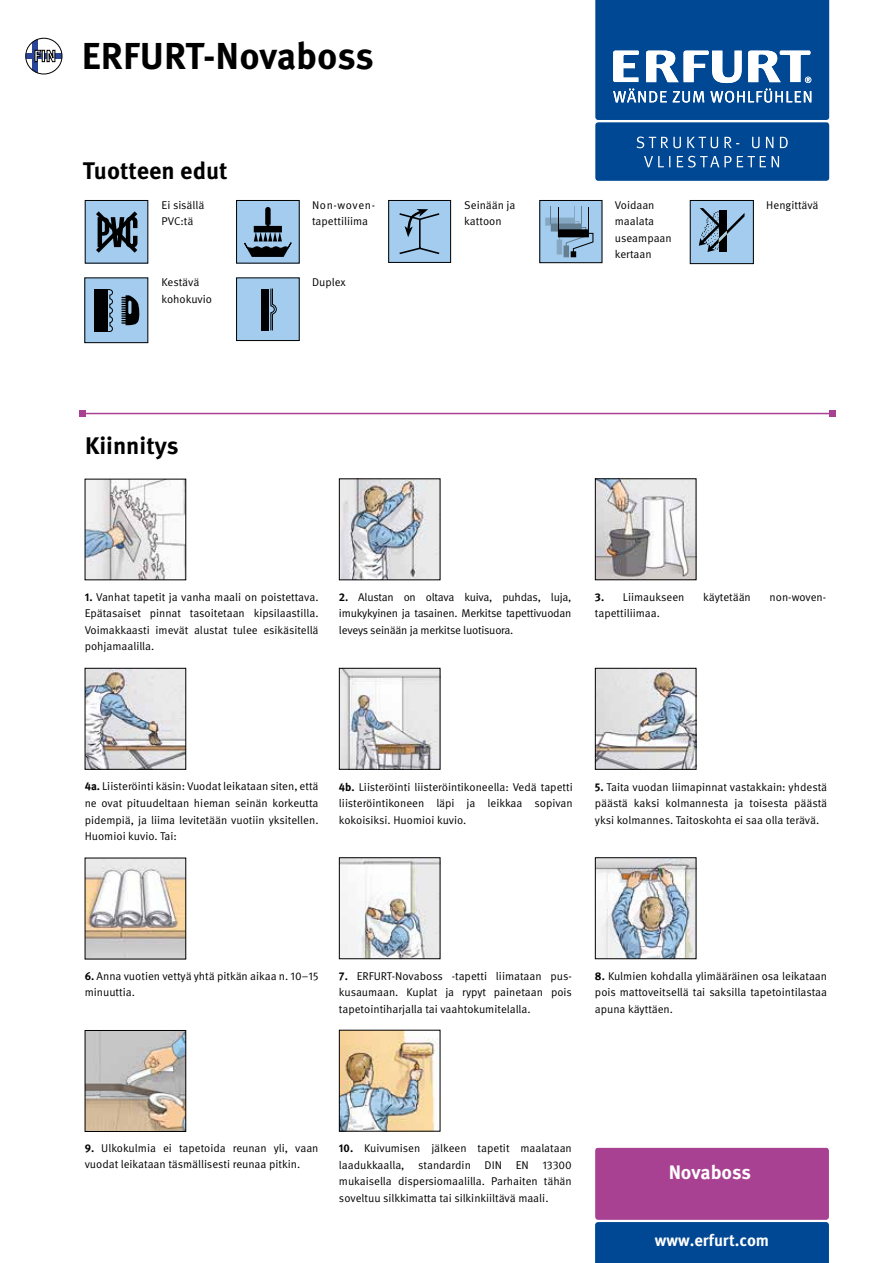
<style>
.page{position:relative;width:893px;height:1263px;background:#fff}
.page>*{position:absolute;margin:0;border:0;box-sizing:border-box;transform-origin:0 0}
.t1{font:700 37.5px "Meta Pro";letter-spacing:-.005em;color:#000}
.t2{font:700 24px "Meta Pro";color:#000}
.t3{font:700 19.5px "Meta Pro";letter-spacing:-.005em;color:#fff}
.t4{font:700 16.5px "Meta Pro";color:#fff}
.t5{font:700 16.35px "Meta Pro";color:#fff}
.t6{font:11.25px/16.5px "Meta Pro";letter-spacing:-.005em;color:#000;text-align:justify}
.s1{font-weight:700}
</style>
<div class="page">
<svg style="left:595px;top:1147px;width:234px;height:116px;background:#6f4995"></svg>
<svg style="left:25px;top:38px;width:37px;height:36px"></svg>
<div style="left:85px;top:201px;width:63px;height:62px;background:#a3ccee"></div>
<svg style="left:96px;top:211px;width:41px;height:42px"></svg>
<div style="left:237px;top:200px;width:62px;height:63px;background:#a3ccee"></div>
<svg style="left:244px;top:207px;width:48px;height:50px"></svg>
<div style="left:236px;top:200px;width:63px;height:63px;border:1px solid #000"></div>
<svg style="left:390px;top:202px;width:59px;height:59px;background:#95bbda"></svg>
<div style="left:388px;top:200px;width:63px;height:63px;border:1px solid #000"></div>
<svg style="left:542px;top:202px;width:58px;height:59px;background:#89acc8"></svg>
<div style="left:540px;top:200px;width:62px;height:63px;border:1px solid #000"></div>
<div style="left:690px;top:200px;width:63px;height:63px;background:#a3ccee"></div>
<svg style="left:699px;top:208px;width:45px;height:44px"></svg>
<div style="left:690px;top:200px;width:63px;height:64px;border:1px solid #000"></div>
<svg style="left:87px;top:280px;width:59px;height:61px;background:#7391a9"></svg>
<svg style="left:238px;top:280px;width:59px;height:59px;background:#8eb2d0"></svg>
<div style="left:236px;top:278px;width:63px;height:63px;border:1px solid #000"></div>
<img style="left:87px;top:481px;width:97px;height:97px">
<img style="left:597px;top:480px;width:97px;height:98px">
<img style="left:341px;top:480px;width:97px;height:98px">
<img style="left:87px;top:670px;width:97px;height:98px">
<div style="left:85px;top:668px;width:101px;height:102px;border:1px solid #000"></div>
<img style="left:597px;top:670px;width:97px;height:98px">
<div style="left:595px;top:668px;width:101px;height:102px;border:1px solid #000"></div>
<img style="left:341px;top:670px;width:97px;height:98px">
<div style="left:339px;top:668px;width:101px;height:102px;border:1px solid #000"></div>
<img style="left:87px;top:860px;width:97px;height:97px">
<img style="left:341px;top:859px;width:97px;height:98px">
<div style="left:339px;top:857px;width:101px;height:102px;border:1px solid #000"></div>
<svg style="left:595px;top:0;width:234px;height:120px;background:#2864a4"></svg>
<div style="left:595px;top:122px;width:234px;height:59px;background:#004894;border-radius:3px"></div>
<svg style="left:644px;top:156px;width:135px;height:12px"></svg>
<svg style="left:637px;top:137px;width:151px;height:11px"></svg>
<img style="left:87px;top:1032px;width:97px;height:98px">
<div style="left:85px;top:1030px;width:101px;height:102px;border:1px solid #000"></div>
<img style="left:341px;top:1032px;width:96px;height:97px">
<img style="left:597px;top:859px;width:97px;height:98px">
<div style="left:595px;top:857px;width:101px;height:102px;border:1px solid #000"></div>
<hr style="left:82px;top:413px;width:750px;height:1px;background:#a84191">
<svg style="left:79px;top:410px;width:6px;height:6px"></svg>
<svg style="left:829px;top:410px;width:6px;height:6px"></svg>
<h3 class="t5" style="left:34px;top:43px;width:24px">FIN</h3>
<h1 class="t1" style="left:82px;top:27px;width:293px">ERFURT-Novaboss</h1>
<h2 class="t2" style="left:83px;top:152px;width:146px">Tuotteen edut</h2>
<p class="t6" style="left:162px;top:196px;width:44px">Ei sisällä<br>PVC:tä</p>
<p class="t6" style="left:615px;top:196px;width:41px">Voidaan</p>
<p class="t6" style="left:766px;top:196px;width:54px">Hengittävä</p>
<p class="t6" style="left:464px;top:196px;width:53px">Seinään ja kattoon</p>
<p class="t6" style="left:312px;top:196px;width:64px">Non-woven&shy;tapettiliima</p>
<p class="t6" style="left:615px;top:212px;width:58px;text-align:left">maalata useampaan kertaan</p>
<p class="t6" style="left:162px;top:273px;width:39px">Kestävä</p>
<p class="t6" style="left:312px;top:273px;width:35px">Duplex</p>
<p class="t6" style="left:162px;top:290px;width:52px">kohokuvio</p>
<h2 class="t2" style="left:85px;top:427px;width:95px">Kiinnitys</h2>
<p class="t6" style="left:85px;top:588px;width:235px"><span class="s1">1.</span> Vanhat tapetit ja vanha maali on poistettava.<br>Epätasaiset pinnat tasoitetaan kipsilaastilla.<br>Voimakkaasti imevät alustat tulee esikäsitellä pohjamaalilla.</p>
<p class="t6" style="left:595px;top:588px;width:91px"><span class="s1">3.</span> Liimaukseen</p>
<p class="t6" style="left:703px;top:588px;width:49px">käytetään</p>
<p class="t6" style="left:770px;top:588px;width:58px">non-woven-</p>
<p class="t6" style="left:339px;top:588px;width:234px"><span class="s1">2.</span> Alustan on oltava kuiva, puhdas, luja, imukykyinen ja tasainen. Merkitse tapettivuodan leveys seinään ja merkitse luotisuora.</p>
<p class="t6" style="left:595px;top:604px;width:67px">tapettiliimaa.</p>
<p class="t6" style="left:339px;top:778px;width:235px"><span class="s1">4b.</span> Liisteröinti liisteröintikoneella: Vedä tapetti liisteröintikoneen läpi ja leikkaa sopivan kokoisiksi. Huomioi kuvio.</p>
<p class="t6" style="left:85px;top:778px;width:235px"><span class="s1">4a.</span> Liisteröinti käsin: Vuodat leikataan siten, että ne ovat pituudeltaan hieman seinän korkeutta pidempiä, ja liima levitetään vuotiin yksitellen.<br>Huomioi kuvio. Tai:</p>
<p class="t6" style="left:595px;top:778px;width:234px"><span class="s1">5.</span> Taita vuodan liimapinnat vastakkain: yhdestä päästä kaksi kolmannesta ja toisesta päästä yksi kolmannes. Taitoskohta ei saa olla terävä.</p>
<p class="t6" style="left:85px;top:967px;width:235px"><span class="s1">6.</span> Anna vuotien vettyä yhtä pitkän aikaa n. 10–15 minuuttia.</p>
<p class="t6" style="left:339px;top:967px;width:235px"><span class="s1">7.</span> ERFURT-Novaboss -tapetti liimataan pus&shy;kusaumaan. Kuplat ja rypyt painetaan pois tapetointiharjalla tai vaahtokumitelalla.</p>
<p class="t6" style="left:595px;top:967px;width:234px"><span class="s1">8.</span> Kulmien kohdalla ylimääräinen osa leikataan pois mattoveitsellä tai saksilla tapetointilastaa apuna käyttäen.</p>
<p class="t6" style="left:85px;top:1139px;width:235px"><span class="s1">9.</span> Ulkokulmia ei tapetoida reunan yli, vaan vuodat leikataan täsmällisesti reunaa pitkin.</p>
<p class="t6" style="left:339px;top:1139px;width:234px"><span class="s1">10.</span> Kuivumisen jälkeen tapetit maalataan laadukkaalla, standardin DIN EN 13300 mukaisella dispersiomaalilla. Parhaiten tähän soveltuu silkkimatta tai silkinkiiltävä maali.</p>
<h3 class="t3" style="left:669px;top:1157px;width:84px">Novaboss</h3>
<h3 class="t4" style="left:655px;top:1227px;width:116px">www.erfurt.com</h3>
</div>
